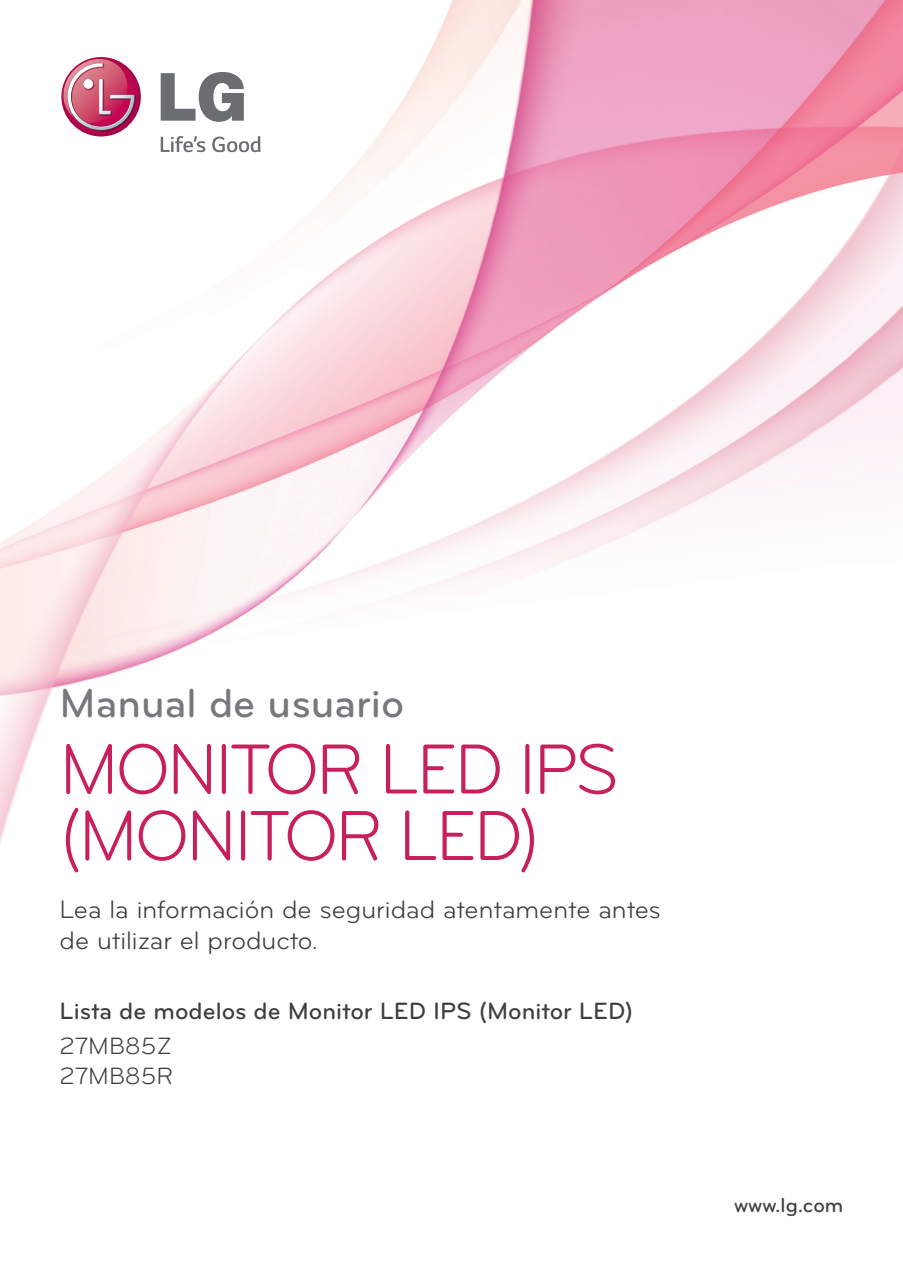
<style>
.page{position:relative;width:903px;height:1275px;background:#fff}
.page>*{position:absolute;margin:0;border:0;box-sizing:border-box;transform-origin:0 0}
.Product_name_42pt{font:73.5px/66.5px "Bryant LG";letter-spacing:-.04em;color:#c8205d;scale:.95 1}
.headline_24pt{font:500 42px "Bryant LG";color:#76787b}
.Notice_15pt{font:26.25px/30.6px "Bryant LG";color:#3e3e3f}
.Model_Name_14pt{font:500 24.5px "Bryant LG";color:#3e3e3f}
.t1{font:24.5px "Bryant LG";color:#3e3e3f}
.t2{font:500 21px "Bryant LG";color:#3e3e3f}
</style>
<div class="page">
<img style="left:0;top:0;width:903px;height:844px">
<svg style="left:61px;top:57px;width:80px;height:79px"></svg>
<svg style="left:60px;top:59px;width:76px;height:73px"></svg>
<svg style="left:161px;top:72px;width:83px;height:50px"></svg>
<svg style="left:161px;top:136px;width:44px;height:16px"></svg>
<svg style="left:212px;top:136px;width:48px;height:16px"></svg>
<p class="headline_24pt" style="left:60px;top:678px;width:346px">Manual de usuario</p>
<p class="Product_name_42pt" style="left:60px;top:736px;width:590px">MONITOR LED IPS (MONITOR LED)</p>
<p class="Notice_15pt" style="left:60px;top:894px;width:603px">Lea la información de seguridad atentamente antes de utilizar el producto.</p>
<p class="Model_Name_14pt" style="left:60px;top:996px;width:575px">Lista de modelos de Monitor LED IPS (Monitor LED)</p>
<p class="t1" style="left:60px;top:1031px;width:114px">27MB85Z</p>
<p class="t1" style="left:60px;top:1061px;width:115px">27MB85R</p>
<p class="t2" style="left:734px;top:1192px;width:111px">www.lg.com</p>
</div>
